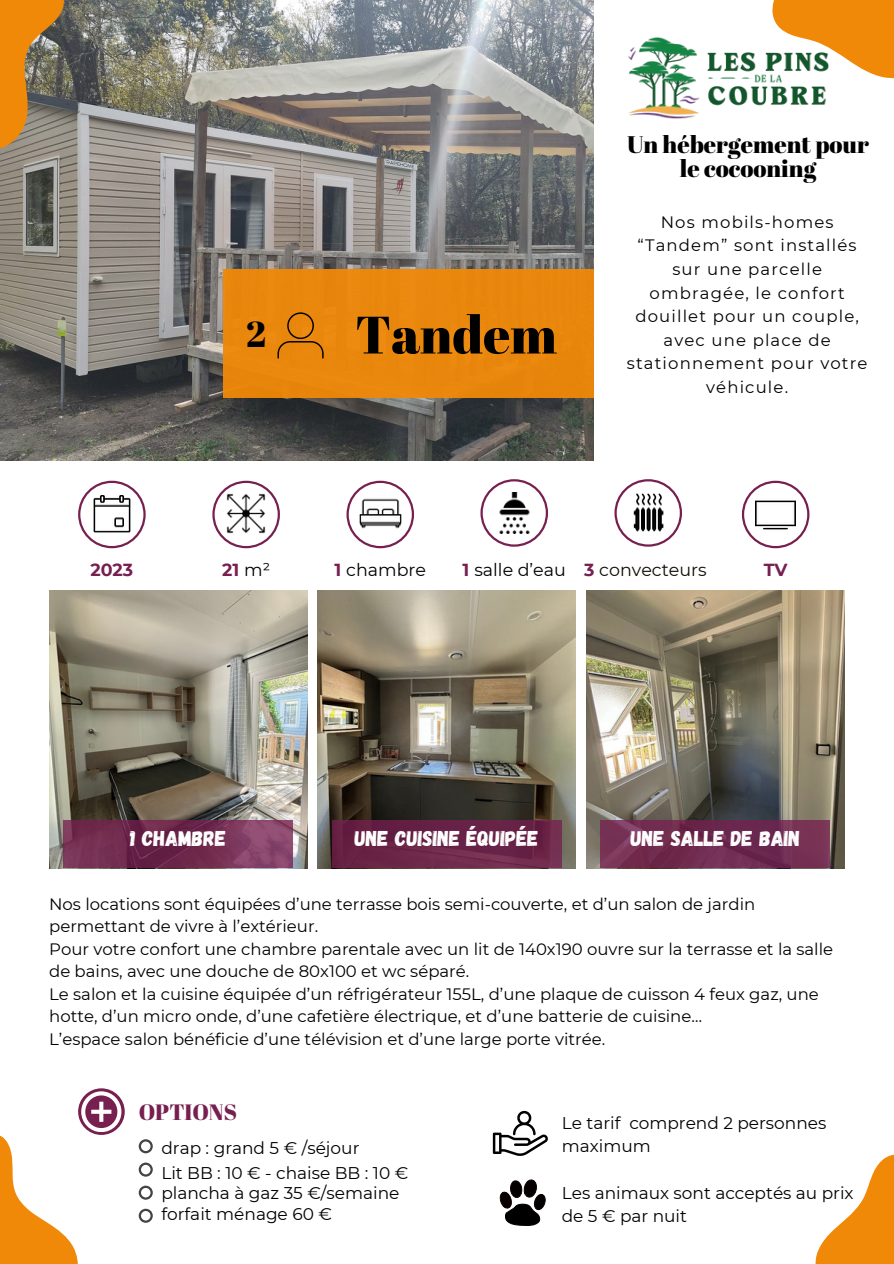
<style>
.page{position:relative;width:894px;height:1264px;background:#fff}
.page>*{position:absolute;margin:0;border:0;box-sizing:border-box;transform-origin:0 0}
.t1{font:52.5px "Abril Fatface";color:#000}
.t2{font:36px "Abril Fatface";color:#000}
.t3{font:24px/24.8px "Abril Fatface";color:#000;text-align:center}
.t4{font:22.2px "Abril Fatface";color:#772050}
.t5{font:21.3px "Gagalin";color:#fff}
.t6{font:17.4px "Montserrat";color:#000}
.t7{font:17.4px "Montserrat";color:#110e04}
.t8{font:700 17.4px "Montserrat";color:#772050}
.t9{font:16.95px/23.7px "Montserrat";color:#000}
.t10{font:16.5px/22.5px "Montserrat";color:#000}
.t11{font:16.5px/23.7px "Montserrat";letter-spacing:.07em;color:#000;text-align:center}
.s1{font-weight:400;color:#000}
.s2{font-weight:700;color:#772050}
</style>
<div class="page">
<svg style="left:815px;top:1155px;width:78px;height:108px"></svg>
<img style="left:0;top:0;width:593px;height:460px">
<img style="left:582px;top:0;width:244px;height:161px">
<div style="left:223px;top:269px;width:370px;height:129px;background:#e9860d"></div>
<img style="left:49px;top:590px;width:258px;height:278px">
<svg style="left:64px;top:820px;width:228px;height:48px;background:#753154"></svg>
<img style="left:317px;top:590px;width:258px;height:278px">
<img style="left:586px;top:590px;width:258px;height:278px">
<svg style="left:600px;top:820px;width:229px;height:48px;background:#712d51"></svg>
<div style="left:332px;top:820px;width:229px;height:48px;background:linear-gradient(to bottom,#621e42,#702a4b)"></div>
<svg style="left:277px;top:312px;width:46px;height:46px"></svg>
<svg style="left:761px;top:0;width:132px;height:101px"></svg>
<svg style="left:0;top:0;width:89px;height:161px;background:#9e7b4d"></svg>
<svg style="left:78px;top:1088px;width:47px;height:46px"></svg>
<svg style="left:0;top:1091px;width:121px;height:172px"></svg>
<svg style="left:139px;top:1139px;width:14px;height:14px"></svg>
<svg style="left:139px;top:1162px;width:14px;height:14px"></svg>
<svg style="left:139px;top:1185px;width:14px;height:14px"></svg>
<svg style="left:139px;top:1208px;width:14px;height:14px"></svg>
<svg style="left:492px;top:1110px;width:56px;height:45px"></svg>
<svg style="left:499px;top:1179px;width:47px;height:46px"></svg>
<svg style="left:78px;top:480px;width:68px;height:68px"></svg>
<svg style="left:212px;top:480px;width:68px;height:68px"></svg>
<svg style="left:480px;top:479px;width:68px;height:67px"></svg>
<svg style="left:346px;top:480px;width:68px;height:68px"></svg>
<svg style="left:614px;top:479px;width:67px;height:67px"></svg>
<img style="left:93px;top:495px;width:38px;height:38px">
<img style="left:359px;top:493px;width:42px;height:41px">
<img style="left:494px;top:493px;width:40px;height:40px">
<svg style="left:741px;top:480px;width:68px;height:68px"></svg>
<img style="left:226px;top:493px;width:39px;height:40px">
<img style="left:629px;top:493px;width:39px;height:39px">
<img style="left:755px;top:495px;width:40px;height:40px">
<p class="t2" style="left:246px;top:308px;width:21px">2</p>
<h1 class="t1" style="left:355px;top:298px;width:203px">Tandem</h1>
<h6 class="t3" style="left:627px;top:131px;width:243px">Un hébergement pour le cocooning</h6>
<p class="t11" style="left:626px;top:210px;width:242px">Nos mobils-homes “Tandem” sont installés sur une parcelle ombragée, le confort douillet pour un couple, avec une place de stationnement pour votre véhicule.</p>
<h4 class="t8" style="left:90px;top:559px;width:44px">2023</h4>
<h4 class="t8" style="left:222px;top:559px;width:50px">21 <span class="s1">m²</span></h4>
<p class="t6" style="left:334px;top:559px;width:93px"><span class="s2">1</span> chambre</p>
<p class="t6" style="left:462px;top:559px;width:105px"><span class="s2">1</span> salle d’eau</p>
<h4 class="t7" style="left:584px;top:559px;width:124px"><span class="s2">3</span> convecteurs</h4>
<p class="t8" style="left:763px;top:559px;width:25px">TV</p>
<h3 class="t5" style="left:130px;top:824px;width:97px">1 CHAMBRE</h3>
<p class="t5" style="left:355px;top:824px;width:185px">UNE CUISINE ÉQUIPÉE</p>
<p class="t5" style="left:630px;top:824px;width:171px">UNE SALLE DE BAIN</p>
<p class="t10" style="left:49px;top:892px;width:707px">Nos locations sont équipées d’une terrasse bois semi-couverte, et d’un salon de jardin permettant de vivre à l’extérieur.</p>
<p class="t10" style="left:49px;top:937px;width:785px">Pour votre confort une chambre parentale avec un lit de 140x190 ouvre sur la terrasse et la salle de bains, avec une douche de 80x100 et wc séparé.</p>
<p class="t10" style="left:49px;top:982px;width:771px">Le salon et la cuisine équipée d’un réfrigérateur 155L, d’une plaque de cuisson 4 feux gaz, une hotte, d’un micro onde, d’une cafetière électrique, et d’une batterie de cuisine…</p>
<p class="t10" style="left:49px;top:1027px;width:557px">L’espace salon bénéficie d’une télévision et d’une large porte vitrée.</p>
<p class="t4" style="left:139px;top:1096px;width:100px">OPTIONS</p>
<p class="t9" style="left:161px;top:1136px;width:199px">drap : grand 5 € /séjour</p>
<p class="t9" style="left:161px;top:1181px;width:239px">plancha à gaz 35 €/semaine</p>
<p class="t9" style="left:161px;top:1161px;width:248px">Lit BB : 10 € - chaise BB : 10 €</p>
<p class="t9" style="left:161px;top:1202px;width:172px">forfait ménage 60 €</p>
<h5 class="t9" style="left:561px;top:1110px;width:266px">Le tarif comprend 2 personnes maximum</h5>
<p class="t9" style="left:561px;top:1180px;width:293px">Les animaux sont acceptés au prix de 5 € par nuit</p>
</div>
